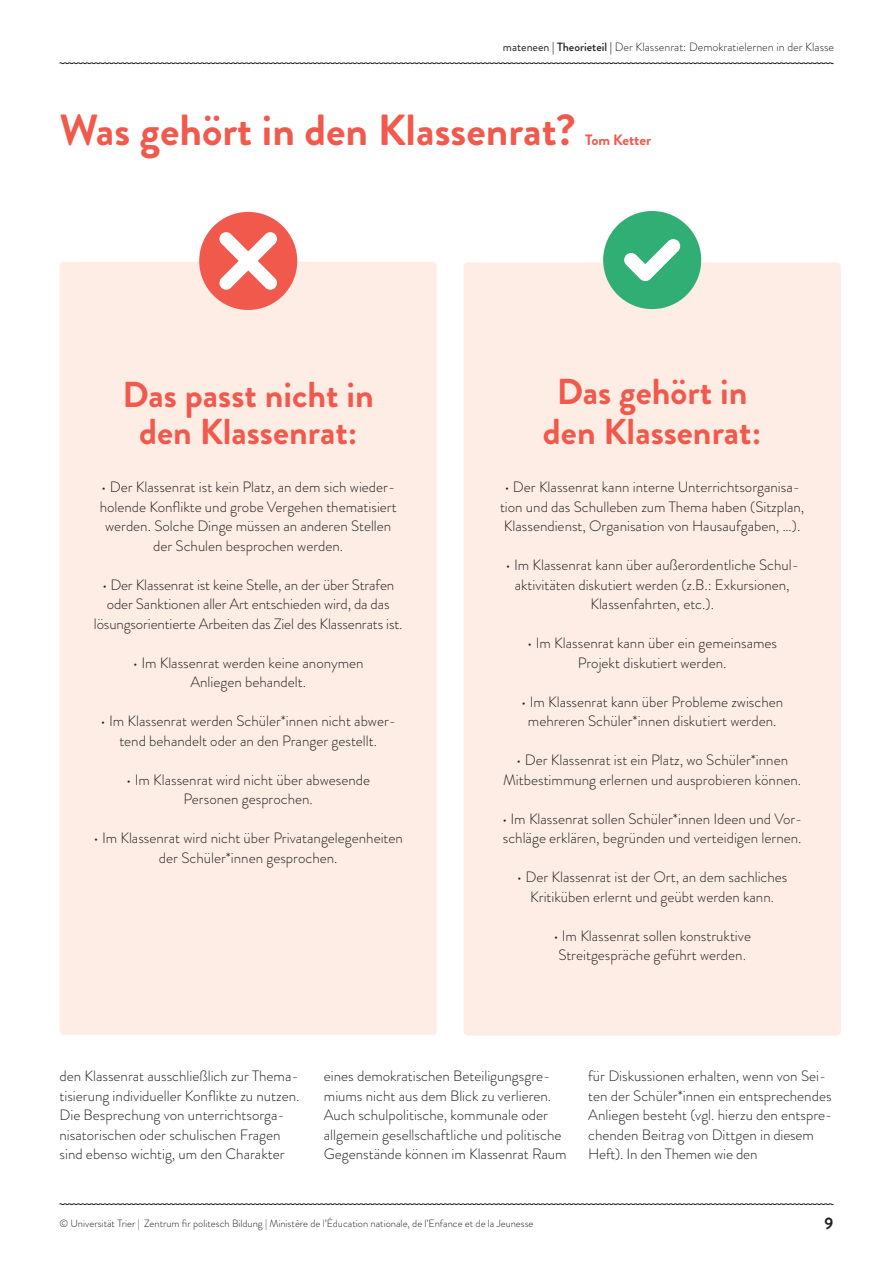
<style>
.page{position:relative;width:893px;height:1263px;background:#fff}
.page>*{position:absolute;margin:0;border:0;box-sizing:border-box;transform-origin:0 0}
.t1{font:700 43.5px "Brandon Grotesque";color:#f0594c}
.t2{font:700 36px/37.5px "Brandon Grotesque";color:#f0594c;text-align:center}
.t3{font:700 16.5px "Brandon Grotesque";color:#231f20}
.t4{font:300 15px/19.5px "Brandon Grotesque";color:#231f20;text-align:center}
.t5{font:700 15px "Brandon Grotesque";letter-spacing:-.005em;color:#f0594c}
.t6{font:300 12px "Brandon Grotesque";color:#231f20}
.t7{font:300 10.5px "Brandon Grotesque";color:#231f20}
.s1{font-weight:400}
.s2{font-weight:500}
</style>
<div class="page">
<svg style="left:59px;top:1203px;width:775px;height:2px;background:#868384"></svg>
<svg style="left:59px;top:62px;width:775px;height:2px;background:#878586"></svg>
<div style="left:60px;top:262px;width:377px;height:773px;background:#fdede5;border-radius:4px"></div>
<div style="left:199px;top:212px;width:98px;height:98px;background:#f0594c;border-radius:50%"></div>
<svg style="left:219px;top:232px;width:58px;height:58px"></svg>
<div style="left:463px;top:262px;width:378px;height:774px;background:#fdede5;border-radius:4px"></div>
<svg style="left:603px;top:211px;width:98px;height:98px"></svg>
<p class="t6" style="left:503px;top:39px;width:333px"><span class="s1">mateneen</span> <span class="s2">| Theorieteil |</span> Der Klassenrat: Demokratielernen in der Klasse</p>
<h1 class="t1" style="left:60px;top:100px;width:517px">Was gehört in den Klassenrat?</h1>
<p class="t5" style="left:585px;top:129px;width:67px">Tom Ketter</p>
<h2 class="t2" style="left:123px;top:376px;width:253px">Das passt nicht in den Klassenrat:</h2>
<p class="t4" style="left:100px;top:477px;width:299px">• Der Klassenrat ist kein Platz, an dem sich wieder&shy;holende Konflikte und grobe Vergehen thematisiert werden. Solche Dinge müssen an anderen Stellen der Schulen besprochen werden.</p>
<p class="t4" style="left:94px;top:575px;width:310px">• Der Klassenrat ist keine Stelle, an der über Strafen oder Sanktionen aller Art entschieden wird, da das lösungsorientierte Arbeiten das Ziel des Klassenrats ist.</p>
<p class="t4" style="left:133px;top:653px;width:232px">• Im Klassenrat werden keine anonymen<br>Anliegen behandelt.</p>
<p class="t4" style="left:101px;top:711px;width:297px">• Im Klassenrat werden Schüler*innen nicht abwer&shy;tend behandelt oder an den Pranger gestellt.</p>
<p class="t4" style="left:126px;top:770px;width:245px">• Im Klassenrat wird nicht über abwesende<br>Personen gesprochen.</p>
<p class="t4" style="left:93px;top:828px;width:311px">• Im Klassenrat wird nicht über Privatangelegenheiten der Schüler*innen gesprochen.</p>
<h2 class="t2" style="left:543px;top:372px;width:220px;line-height:40.5px">Das gehört in den Klassenrat:</h2>
<p class="t4" style="left:500px;top:477px;width:306px;text-align:left">• Der Klassenrat kann interne Unterrichtsorganisa&shy;tion und das Schulleben zum Thema haben (Sitzplan,<br>Klassendienst, Organisation von Hausaufgaben, …).</p>
<p class="t4" style="left:505px;top:555px;width:295px">• Im Klassenrat kann über außerordentliche Schul&shy;aktivitäten diskutiert werden (z.B.: Exkursionen,<br>Klassenfahrten, etc.).</p>
<p class="t4" style="left:527px;top:633px;width:251px">• Im Klassenrat kann über ein gemeinsames<br>Projekt diskutiert werden.</p>
<p class="t4" style="left:521px;top:692px;width:264px">• Im Klassenrat kann über Probleme zwischen mehreren Schüler*innen diskutiert werden.</p>
<p class="t4" style="left:503px;top:750px;width:299px">• Der Klassenrat ist ein Platz, wo Schüler*innen<br>Mitbestimmung erlernen und ausprobieren können.</p>
<p class="t4" style="left:502px;top:809px;width:302px;text-align:left">• Im Klassenrat sollen Schüler*innen Ideen und Vor&shy;schläge erklären, begründen und verteidigen lernen.</p>
<p class="t4" style="left:517px;top:867px;width:272px">• Der Klassenrat ist der Ort, an dem sachliches<br>Kritiküben erlernt und geübt werden kann.</p>
<p class="t4" style="left:553px;top:926px;width:199px">• Im Klassenrat sollen konstruktive<br>Streitgespräche geführt werden.</p>
<p class="t4" style="left:60px;top:1066px;width:241px;text-align:left">den Klassenrat ausschließlich zur Thema&shy;tisierung individueller Konflikte zu nutzen.<br>Die Besprechung von unterrichtsorga&shy;nisatorischen oder schulischen Fragen sind ebenso wichtig, um den Charakter</p>
<p class="t4" style="left:324px;top:1066px;width:244px;text-align:left">eines demokratischen Beteiligungsgre&shy;miums nicht aus dem Blick zu verlieren.<br>Auch schulpolitische, kommunale oder allgemein gesellschaftliche und politische Gegenstände können im Klassenrat Raum</p>
<p class="t4" style="left:588px;top:1066px;width:246px;text-align:left">für Diskussionen erhalten, wenn von Sei&shy;ten der Schüler*innen ein entsprechendes Anliegen besteht (vgl. hierzu den entspre&shy;chenden Beitrag von Dittgen in diesem Heft). In den Themen wie den</p>
<p class="t7" style="left:60px;top:1216px;width:475px">© Universität Trier | Zentrum fir politesch Bildung | Ministère de l’Éducation nationale, de l’Enfance et de la Jeunesse</p>
<p class="t3" style="left:824px;top:1212px;width:10px">9</p>
</div>
